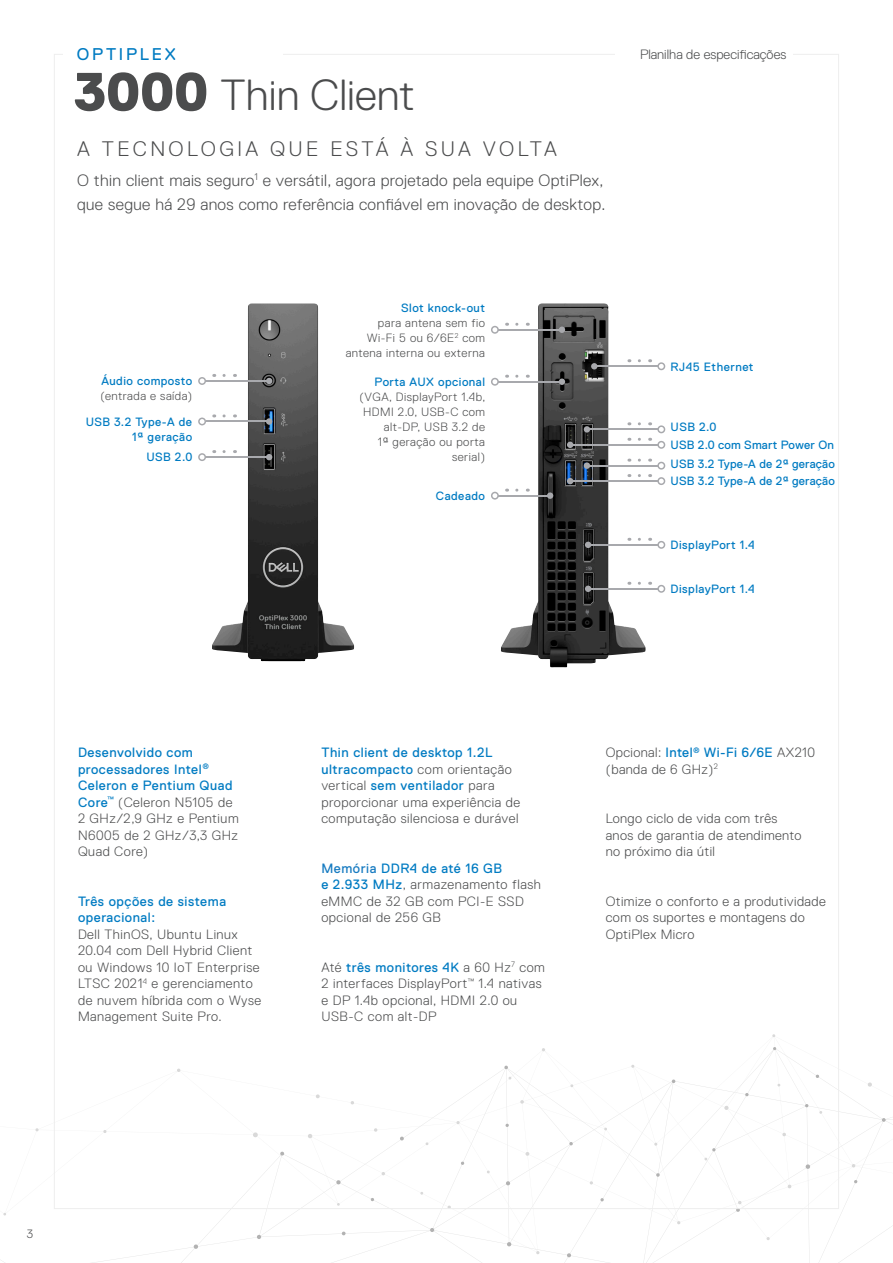
<style>
.page{position:relative;width:893px;height:1263px;background:#fff}
.page>*{position:absolute;margin:0;border:0;box-sizing:border-box;transform-origin:0 0}
.t1{font:300 43.5px "Dell Replica";color:#4b4c4d}
.t2{font:300 21px "Dell Replica";letter-spacing:.16em;color:#4b4c4d}
.t3{font:16.95px "Dell Replica";letter-spacing:.16em;color:#007bc2}
.t4{font:300 16.5px/24px "Dell Replica";letter-spacing:.02em;color:#4b4c4d}
.t5{font:300 13.5px/16.5px "Dell Replica";letter-spacing:.04em;color:#4b4c4d}
.t6{font:13.5px/16.5px "Dell Replica";letter-spacing:.04em;color:#007bc2}
.t7{font:300 13.5px "Dell Replica";color:#4b4c4d}
.t8{font:300 12px/15px "Dell Replica";letter-spacing:.04em;color:#4b4c4d;text-align:right}
.t9{font:12px/15px "Dell Replica";letter-spacing:.04em;color:#007bc2;text-align:right}
.t10{font:12px "Dell Replica";letter-spacing:.015em;color:#007bc2}
.s1{font-weight:800;font-size:54px;color:#fff}
.s2{font-weight:400;color:#007bc2}
.s3{font-weight:400;color:#177bc1}
</style>
<div class="page">
<svg style="left:1px;top:1034px;width:892px;height:229px"></svg>
<svg style="left:745px;top:1093px;width:4px;height:3px"></svg>
<svg style="left:816px;top:1074px;width:3px;height:4px"></svg>
<svg style="left:806px;top:1164px;width:4px;height:5px"></svg>
<svg style="left:882px;top:1118px;width:4px;height:4px"></svg>
<svg style="left:672px;top:1079px;width:3px;height:4px"></svg>
<svg style="left:504px;top:1065px;width:4px;height:4px"></svg>
<svg style="left:567px;top:1253px;width:4px;height:4px"></svg>
<svg style="left:506px;top:1181px;width:4px;height:4px"></svg>
<svg style="left:336px;top:1180px;width:5px;height:4px"></svg>
<svg style="left:194px;top:1244px;width:4px;height:5px"></svg>
<svg style="left:507px;top:1242px;width:4px;height:4px"></svg>
<svg style="left:569px;top:1142px;width:4px;height:3px"></svg>
<svg style="left:736px;top:1201px;width:5px;height:11px"></svg>
<svg style="left:257px;top:1235px;width:4px;height:4px"></svg>
<svg style="left:280px;top:1151px;width:4px;height:4px"></svg>
<svg style="left:400px;top:1136px;width:4px;height:4px"></svg>
<svg style="left:430px;top:1228px;width:4px;height:4px"></svg>
<svg style="left:342px;top:1231px;width:4px;height:4px"></svg>
<svg style="left:656px;top:1173px;width:4px;height:4px"></svg>
<svg style="left:712px;top:1148px;width:4px;height:3px"></svg>
<svg style="left:600px;top:1198px;width:4px;height:3px"></svg>
<svg style="left:461px;top:1161px;width:3px;height:4px"></svg>
<svg style="left:505px;top:1124px;width:4px;height:3px"></svg>
<img style="left:212px;top:303px;width:142px;height:358px">
<img style="left:501px;top:303px;width:145px;height:364px">
<hr style="left:593px;top:366px;width:64px;height:1px;background:#a8a9ad">
<svg style="left:591px;top:363px;width:6px;height:6px"></svg>
<div style="left:657px;top:362px;width:8px;height:8px;border:2px solid #a8a9ad;border-radius:50%"></div>
<svg style="left:639px;top:359px;width:5px;height:3px"></svg>
<hr style="left:587px;top:429px;width:70px;height:1px;background:#a8a9ad">
<div style="left:584px;top:426px;width:6px;height:7px;background:#a8a9ad;border-radius:50%"></div>
<div style="left:657px;top:425px;width:8px;height:8px;border:2px solid #a8a9ad;border-radius:50%"></div>
<svg style="left:639px;top:422px;width:5px;height:3px"></svg>
<hr style="left:587px;top:544px;width:70px;height:1px;background:#a8a9ad">
<svg style="left:585px;top:542px;width:6px;height:6px"></svg>
<div style="left:657px;top:541px;width:8px;height:8px;border:2px solid #a8a9ad;border-radius:50%"></div>
<svg style="left:639px;top:538px;width:5px;height:3px"></svg>
<hr style="left:587px;top:588px;width:70px;height:1px;background:#a8a9ad">
<svg style="left:585px;top:586px;width:6px;height:6px"></svg>
<div style="left:657px;top:585px;width:8px;height:8px;border:2px solid #a8a9ad;border-radius:50%"></div>
<svg style="left:639px;top:582px;width:5px;height:3px"></svg>
<hr style="left:587px;top:465px;width:70px;height:1px;background:#a8a9ad">
<div style="left:584px;top:462px;width:6px;height:7px;background:#a8a9ad;border-radius:50%"></div>
<div style="left:657px;top:462px;width:8px;height:8px;border:2px solid #a8a9ad;border-radius:50%"></div>
<svg style="left:639px;top:459px;width:5px;height:3px"></svg>
<hr style="left:570px;top:444px;width:87px;height:1px;background:#a8a9ad">
<svg style="left:567px;top:442px;width:6px;height:6px"></svg>
<div style="left:657px;top:441px;width:8px;height:8px;border:2px solid #a8a9ad;border-radius:50%"></div>
<svg style="left:639px;top:438px;width:5px;height:3px"></svg>
<hr style="left:570px;top:480px;width:87px;height:2px;background:#a8a9ad">
<svg style="left:567px;top:478px;width:6px;height:6px"></svg>
<div style="left:657px;top:477px;width:8px;height:8px;border:2px solid #a8a9ad;border-radius:50%"></div>
<svg style="left:639px;top:474px;width:5px;height:3px"></svg>
<hr style="left:206px;top:380px;width:64px;height:2px;background:#a8a9ad">
<svg style="left:266px;top:378px;width:6px;height:6px"></svg>
<div style="left:198px;top:377px;width:8px;height:8px;border:2px solid #a8a9ad;border-radius:50%"></div>
<svg style="left:214px;top:374px;width:10px;height:3px"></svg>
<hr style="left:499px;top:381px;width:64px;height:1px;background:#a8a9ad">
<svg style="left:559px;top:379px;width:6px;height:6px"></svg>
<div style="left:491px;top:378px;width:8px;height:8px;border:2px solid #a8a9ad;border-radius:50%"></div>
<svg style="left:507px;top:375px;width:10px;height:3px"></svg>
<hr style="left:499px;top:329px;width:64px;height:1px;background:#a8a9ad">
<svg style="left:559px;top:327px;width:6px;height:6px"></svg>
<div style="left:491px;top:326px;width:8px;height:8px;border:2px solid #a8a9ad;border-radius:50%"></div>
<svg style="left:507px;top:323px;width:10px;height:3px"></svg>
<hr style="left:499px;top:495px;width:51px;height:1px;background:#a8a9ad">
<div style="left:547px;top:492px;width:6px;height:7px;background:#a8a9ad;border-radius:50%"></div>
<div style="left:491px;top:492px;width:8px;height:8px;border:2px solid #a8a9ad;border-radius:50%"></div>
<svg style="left:507px;top:489px;width:10px;height:3px"></svg>
<hr style="left:206px;top:421px;width:64px;height:1px;background:#a8a9ad">
<div style="left:266px;top:418px;width:6px;height:7px;background:#a8a9ad;border-radius:50%"></div>
<div style="left:198px;top:417px;width:8px;height:8px;border:2px solid #a8a9ad;border-radius:50%"></div>
<svg style="left:214px;top:414px;width:10px;height:3px"></svg>
<hr style="left:206px;top:456px;width:64px;height:2px;background:#a8a9ad">
<svg style="left:266px;top:454px;width:6px;height:6px"></svg>
<div style="left:198px;top:453px;width:8px;height:8px;border:2px solid #a8a9ad;border-radius:50%"></div>
<svg style="left:214px;top:450px;width:10px;height:3px"></svg>
<p class="t3" style="left:77px;top:45px;width:100px">OPTIPLEX</p>
<p class="t7" style="left:640px;top:47px;width:148px">Planilha de especificações</p>
<p class="t1" style="left:74px;top:71px;width:342px"><span class="s1">3000</span> Thin Client</p>
<p class="t2" style="left:77px;top:137px;width:481px">A TECNOLOGIA QUE ESTÁ À SUA VOLTA</p>
<p class="t4" style="left:77px;top:168px;width:530px">O thin client mais seguro<sup>1</sup> e versátil, agora projetado pela equipe OptiPlex, que segue há 29 anos como referência confiável em inovação de desktop.</p>
<p class="t9" style="left:401px;top:300px;width:85px">Slot knock-out</p>
<p class="t8" style="left:346px;top:315px;width:141px">para antena sem fio<br>Wi-Fi 5 ou 6/6E<sup>2</sup> com antena interna ou externa</p>
<p class="t8" style="left:100px;top:374px;width:93px;text-align:left"><span class="s2">Áudio composto </span>(entrada e saída)</p>
<p class="t8" style="left:359px;top:374px;width:127px"><span class="s2">Porta AUX opcional </span>(VGA, DisplayPort 1.4b,<br>HDMI 2.0, USB-C com alt-DP, USB 3.2 de<br>1ª geração ou porta serial)</p>
<p class="t9" style="left:436px;top:488px;width:51px">Cadeado</p>
<p class="t9" style="left:86px;top:414px;width:108px">USB 3.2 Type-A de<br>1ª geração</p>
<p class="t9" style="left:146px;top:450px;width:47px">USB 2.0</p>
<p class="t5" style="left:78px;top:744px;width:162px"><span class="s2">Desenvolvido com processadores Intel</span><sup>®<br></sup><span class="s2">Celeron e Pentium Quad<br>Core</span><sup>™</sup> (Celeron N5105 de<br>2 GHz/2,9 GHz e Pentium<br>N6005 de 2 GHz/3,3 GHz<br>Quad Core)</p>
<p class="t6" style="left:78px;top:893px;width:150px">Três opções de sistema operacional:</p>
<p class="t5" style="left:78px;top:926px;width:185px">Dell ThinOS, Ubuntu Linux<br>20.04 com Dell Hybrid Client ou Windows 10 IoT Enterprise<br>LTSC 2021<sup>4</sup> e gerenciamento de nuvem híbrida com o Wyse<br>Management Suite Pro.</p>
<p class="t5" style="left:321px;top:744px;width:200px"><span class="s2">Thin client de desktop 1.2L ultracompacto</span> com orientação vertical <span class="s2">sem ventilador</span> para proporcionar uma experiência de computação silenciosa e durável</p>
<p class="t5" style="left:321px;top:860px;width:221px"><span class="s3">Memória</span> <span class="s2">DDR4 de até 16 GB<br>e 2.933 MHz</span>, armazenamento flash eMMC de 32 GB com PCI-E SSD opcional de 256 GB</p>
<p class="t5" style="left:321px;top:959px;width:225px">Até <span class="s2">três monitores 4K</span> a 60 Hz<sup>7</sup> com<br>2 interfaces DisplayPort<sup>™</sup> 1.4 nativas e DP 1.4b opcional, HDMI 2.0 ou<br>USB-C com alt-DP</p>
<p class="t9" style="left:671px;top:359px;width:84px">RJ45 Ethernet</p>
<p class="t9" style="left:671px;top:419px;width:47px">USB 2.0</p>
<p class="t10" style="left:671px;top:438px;width:165px">USB 2.0 com Smart Power On</p>
<p class="t10" style="left:671px;top:475px;width:166px">USB 3.2 Type-A de 2ª geração</p>
<p class="t10" style="left:671px;top:457px;width:166px">USB 3.2 Type-A de 2ª geração</p>
<p class="t9" style="left:671px;top:537px;width:85px">DisplayPort 1.4</p>
<p class="t9" style="left:671px;top:581px;width:85px">DisplayPort 1.4</p>
<p class="t5" style="left:606px;top:744px;width:211px">Opcional: <span class="s2">Intel</span><sup>®</sup> <span class="s2">Wi-Fi 6/6E</span> AX210 (banda de 6 GHz)<sup>2</sup></p>
<p class="t5" style="left:606px;top:810px;width:197px">Longo ciclo de vida com três anos de garantia de atendimento no próximo dia útil</p>
<p class="t5" style="left:606px;top:893px;width:222px">Otimize o conforto e a produtividade com os suportes e montagens do</p>
<p class="t5" style="left:606px;top:926px;width:90px">OptiPlex Micro</p>
<p class="t8" style="left:27px;top:1227px;width:8px">3</p>
</div>
